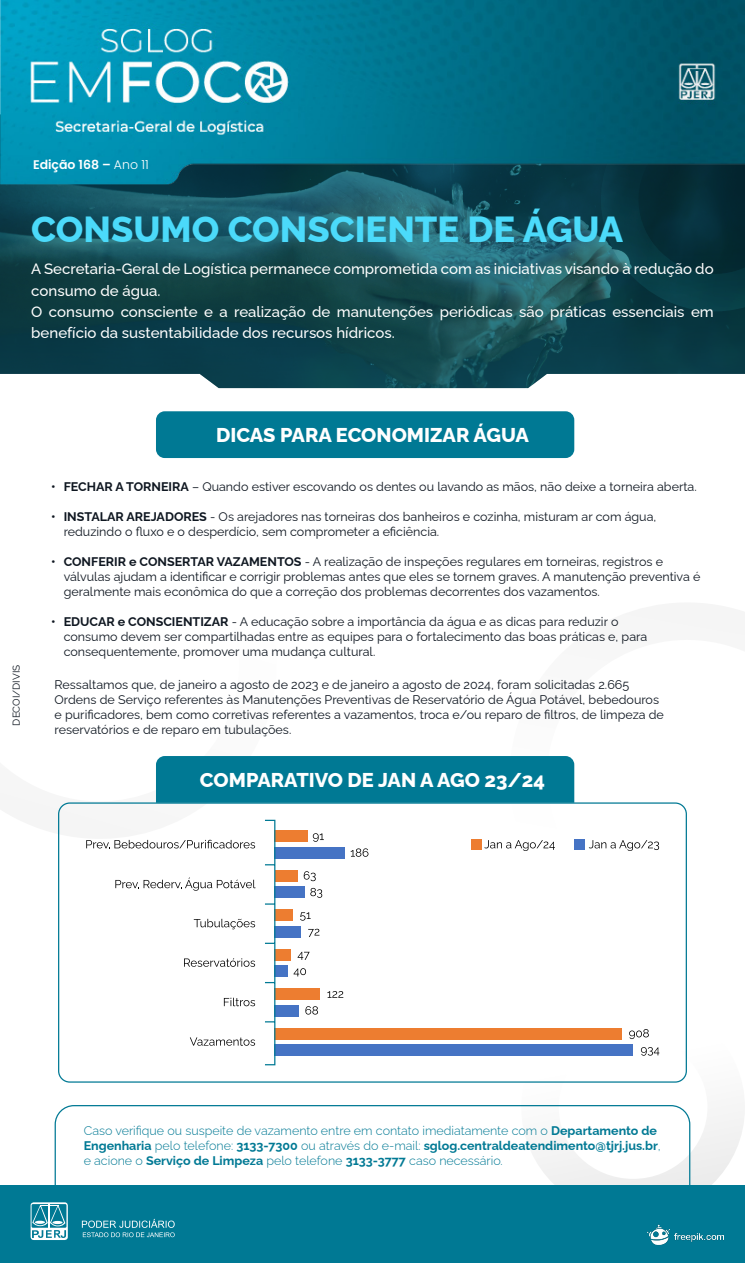
<style>
.page{position:relative;width:745px;height:1263px;background:#fff}
.page>*{position:absolute;margin:0;border:0;box-sizing:border-box;transform-origin:0 0}
.t1{font:800 36.25px "Raleway";color:#4bdafa}
.t2{font:800 20px "Raleway";color:#fff}
.t3{font:500 15px/21.2px "Raleway";color:#fff}
.t4{font:12.5px/15px "Raleway";color:#0f1721}
.t5{font:300 12.5px/15px "Raleway";color:#007994}
.t6{font:600 12.5px "Poppins";color:#fff}
.t7{font:10px "Raleway";color:#0f1721}
.s1{font-weight:300}
.s2{font-weight:700}
</style>
<div class="page">
<img style="left:0;top:184px;width:744px;height:204px">
<div style="left:521px;top:998px;width:223px;height:218px;border:38px solid #e3e3e3;border-radius:50%"></div>
<svg style="left:555px;top:184px;width:189px;height:172px"></svg>
<svg style="left:55px;top:1105px;width:635px;height:80px"></svg>
<div style="left:156px;top:411px;width:418px;height:47px;background:#007994;border-radius:9px"></div>
<div style="left:156px;top:756px;width:418px;height:46px;background:#007994"></div>
<svg style="left:58px;top:802px;width:629px;height:281px"></svg>
<div style="left:470px;top:839px;width:11px;height:11px;background:#ed7d30"></div>
<div style="left:574px;top:839px;width:10px;height:11px;background:#4573c4"></div>
<img style="left:0;top:0;width:744px;height:184px">
<div style="left:0;top:1185px;width:744px;height:77px;background:#007994"></div>
<svg style="left:82px;top:1218px;width:92px;height:19px"></svg>
<svg style="left:31px;top:1202px;width:37px;height:38px"></svg>
<img style="left:647px;top:1224px;width:75px;height:21px">
<p class="t6" style="left:33px;top:158px;width:117px">Edição 168 – <span class="s1">Ano 11</span></p>
<h1 class="t1" style="left:31px;top:201px;width:593px">CONSUMO CONSCIENTE DE ÁGUA</h1>
<p class="t3" style="left:31px;top:257px;width:683px">A Secretaria-Geral de Logística permanece comprometida com as iniciativas visando à redução do consumo de água.<br>O consumo consciente e a realização de manutenções periódicas são práticas essenciais em benefício da sustentabilidade dos recursos hídricos.</p>
<p class="t7" style="left:9px;top:725px;width:62px;rotate:-90deg">DECOI/DIVIS</p>
<h2 class="t2" style="left:216px;top:419px;width:314px">DICAS PARA ECONOMIZAR ÁGUA</h2>
<p class="t4" style="left:51px;top:477px;width:646px"><span class="s2">• FECHAR A TORNEIRA</span> – Quando estiver escovando os dentes ou lavando as mãos, não deixe a torneira aberta.</p>
<p class="t4" style="left:64px;top:507px;width:593px;text-indent:-12px"><span class="s2">• INSTALAR AREJADORES</span> - Os arejadores nas torneiras dos banheiros e cozinha, misturam ar com água, reduzindo o fluxo e o desperdício, sem comprometer a eficiência.</p>
<p class="t4" style="left:64px;top:552px;width:638px;text-indent:-12px"><span class="s2">• CONFERIR e CONSERTAR VAZAMENTOS</span> - A realização de inspeções regulares em torneiras, registros e válvulas ajudam a identificar e corrigir problemas antes que eles se tornem graves. A manutenção preventiva é geralmente mais econômica do que a correção dos problemas decorrentes dos vazamentos.</p>
<p class="t4" style="left:64px;top:612px;width:585px;text-indent:-12px"><span class="s2">• EDUCAR e CONSCIENTIZAR</span> - A educação sobre a importância da água e as dicas para reduzir o consumo devem ser compartilhadas entre as equipes para o fortalecimento das boas práticas e, para consequentemente, promover uma mudança cultural.</p>
<p class="t4" style="left:55px;top:675px;width:610px">Ressaltamos que, de janeiro a agosto de 2023 e de janeiro a agosto de 2024, foram solicitadas 2.665<br>Ordens de Serviço referentes às Manutenções Preventivas de Reservatório de Água Potável, bebedouros e purificadores, bem como corretivas referentes a vazamentos, troca e/ou reparo de filtros, de limpeza de reservatórios e de reparo em tubulações.</p>
<h2 class="t2" style="left:200px;top:764px;width:346px">COMPARATIVO DE JAN A AGO 23/24</h2>
<p class="t5" style="left:84px;top:1122px;width:578px">Caso verifique ou suspeite de vazamento entre em contato imediatamente com o <span class="s2">Departamento de<br>Engenharia</span> pelo telefone: <span class="s2">3133-7300</span> ou através do e-mail: <span class="s2">sglog.centraldeatendimento@tjrj.jus.br</span>, e acione o <span class="s2">Serviço de Limpeza</span> pelo telefone <span class="s2">3133-3777</span> caso necessário.</p>
</div>
